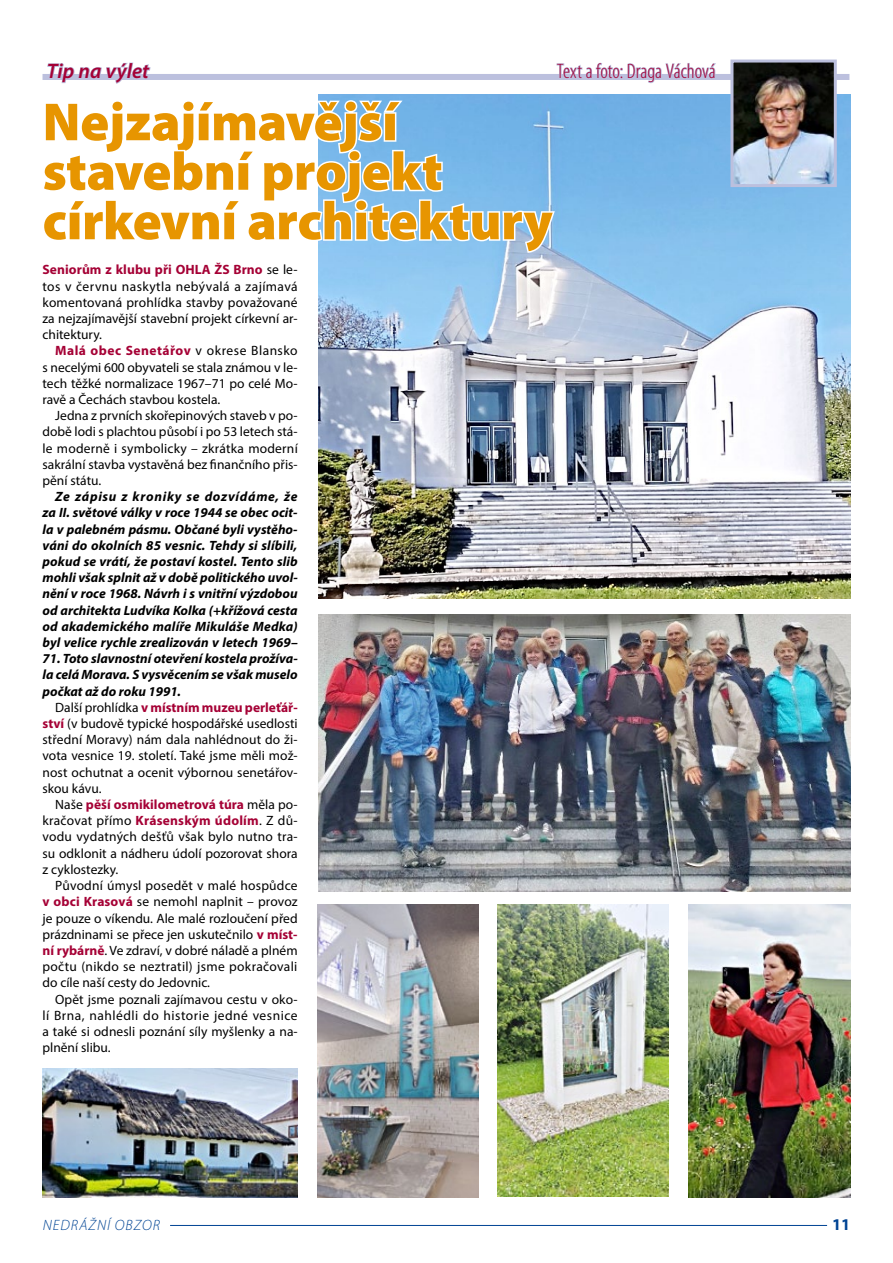
<style>
.page{position:relative;width:893px;height:1263px;background:#fff}
.page>*{position:absolute;margin:0;border:0;box-sizing:border-box;transform-origin:0 0}
.t1{font:900 54px/49.5px "Myriad Pro";letter-spacing:-.01em;color:#e79500}
.t2{font:300 condensed 21px "Myriad Pro";color:#a50035}
.t3{font:italic 600 21px "Myriad Pro";letter-spacing:.01em;color:#a50035}
.t4{font:700 16.5px "Myriad Pro";color:#004494}
.t5{font:italic 300 15px "Myriad Pro";letter-spacing:.165em;color:#004494}
.t6{font:13.5px/16.2px "Myriad Pro";color:#000;text-align:justify}
.t7{font:italic 700 13.5px/16.2px "Myriad Pro";color:#000;text-align:justify}
.s1{font-weight:700;color:#a50035}
</style>
<div class="page">
<img style="left:319px;top:94px;width:531px;height:504px">
<hr style="left:170px;top:1225px;width:657px;height:1px;background:#004494">
<img style="left:43px;top:1068px;width:255px;height:130px">
<img style="left:318px;top:905px;width:160px;height:293px">
<img style="left:498px;top:904px;width:171px;height:292px">
<img style="left:688px;top:905px;width:162px;height:293px">
<img style="left:319px;top:615px;width:531px;height:276px">
<div style="left:43px;top:74px;width:806px;height:6px;background:#bcc0de"></div>
<svg style="left:42px;top:62px;width:676px;height:192px"></svg>
<img style="left:729px;top:59px;width:109px;height:130px">
<h2 class="t3" style="left:47px;top:58px;width:104px">Tip na výlet</h2>
<h2 class="t2" style="left:557px;top:60px;width:160px">Text a foto: Draga Váchová</h2>
<h1 class="t1" style="left:43px;top:98px;width:512px">Nejzajímavější stavební projekt církevní architektury</h1>
<p class="t6" style="left:43px;top:262px;width:257px"><span class="s1">Seniorům z klubu při OHLA ŽS Brno</span> se le&shy;tos v červnu naskytla nebývalá a zajímavá komentovaná prohlídka stavby považované za nejzajímavější stavební projekt církevní ar&shy;chitektury.</p>
<p class="t6" style="left:43px;top:343px;width:257px;text-indent:13px"><span class="s1">Malá obec Senetářov</span> v okrese Blansko s necelými 600 obyvateli se stala známou v le&shy;tech těžké normalizace 1967–71 po celé Mo&shy;ravě a Čechách stavbou kostela.</p>
<p class="t6" style="left:43px;top:407px;width:257px;text-indent:13px">Jedna z prvních skořepinových staveb v po&shy;době lodi s plachtou působí i po 53 letech stá&shy;le moderně i symbolicky – zkrátka moderní sakrální stavba vystavěná bez finančního přis&shy;pění státu.</p>
<p class="t7" style="left:43px;top:488px;width:257px;text-indent:13px">Ze zápisu z kroniky se dozvídáme, že za II. světové války v roce 1944 se obec ocit&shy;la v palebném pásmu. Občané byli vystěho&shy;váni do okolních 85 vesnic. Tehdy si slíbili, pokud se vrátí, že postaví kostel. Tento slib mohli však splnit až v době politického uvol&shy;nění v roce 1968. Návrh i s vnitřní výzdobou od architekta Ludvíka Kolka (+křížová cesta od akademického malíře Mikuláše Medka) byl velice rychle zrealizován v letech 1969–</p>
<p class="t7" style="left:43px;top:650px;width:257px">71. Toto slavnostní otevření kostela prožíva&shy;la celá Morava. S vysvěcením se však muselo počkat až do roku 1991.</p>
<p class="t6" style="left:43px;top:699px;width:257px;text-indent:13px">Další prohlídka <span class="s1">v místním muzeu perleťář&shy;ství</span> (v budově typické hospodářské usedlosti střední Moravy) nám dala nahlédnout do ži&shy;vota vesnice 19. století. Také jsme měli mož&shy;nost ochutnat a ocenit výbornou senetářov&shy;skou kávu.</p>
<p class="t6" style="left:42px;top:796px;width:257px;text-indent:13px">Naše <span class="s1">pěší osmikilometrová túra</span> měla po&shy;kračovat přímo <span class="s1">Krásenským údolím</span>. Z dů&shy;vodu vydatných dešťů však bylo nutno tra&shy;su odklonit a nádheru údolí pozorovat shora z cyklostezky.</p>
<p class="t6" style="left:42px;top:877px;width:257px;text-indent:13px">Původní úmysl posedět v malé hospůdce <span class="s1">v obci Krasová</span> se nemohl naplnit – provoz je pouze o víkendu. Ale malé rozloučení před prázdninami se přece jen uskutečnilo <span class="s1">v míst&shy;ní rybárně</span>. Ve zdraví, v dobré náladě a plném počtu (nikdo se neztratil) jsme pokračovali do cíle naší cesty do Jedovnic.</p>
<p class="t6" style="left:42px;top:991px;width:257px;text-indent:13px">Opět jsme poznali zajímavou cestu v oko&shy;lí Brna, nahlédli do historie jedné vesnice a také si odnesli poznání síly myšlenky a na&shy;plnění slibu.</p>
<p class="t5" style="left:43px;top:1217px;width:116px">NEDRÁŽNÍ OBZOR</p>
<p class="t4" style="left:832px;top:1214px;width:20px">11</p>
</div>
